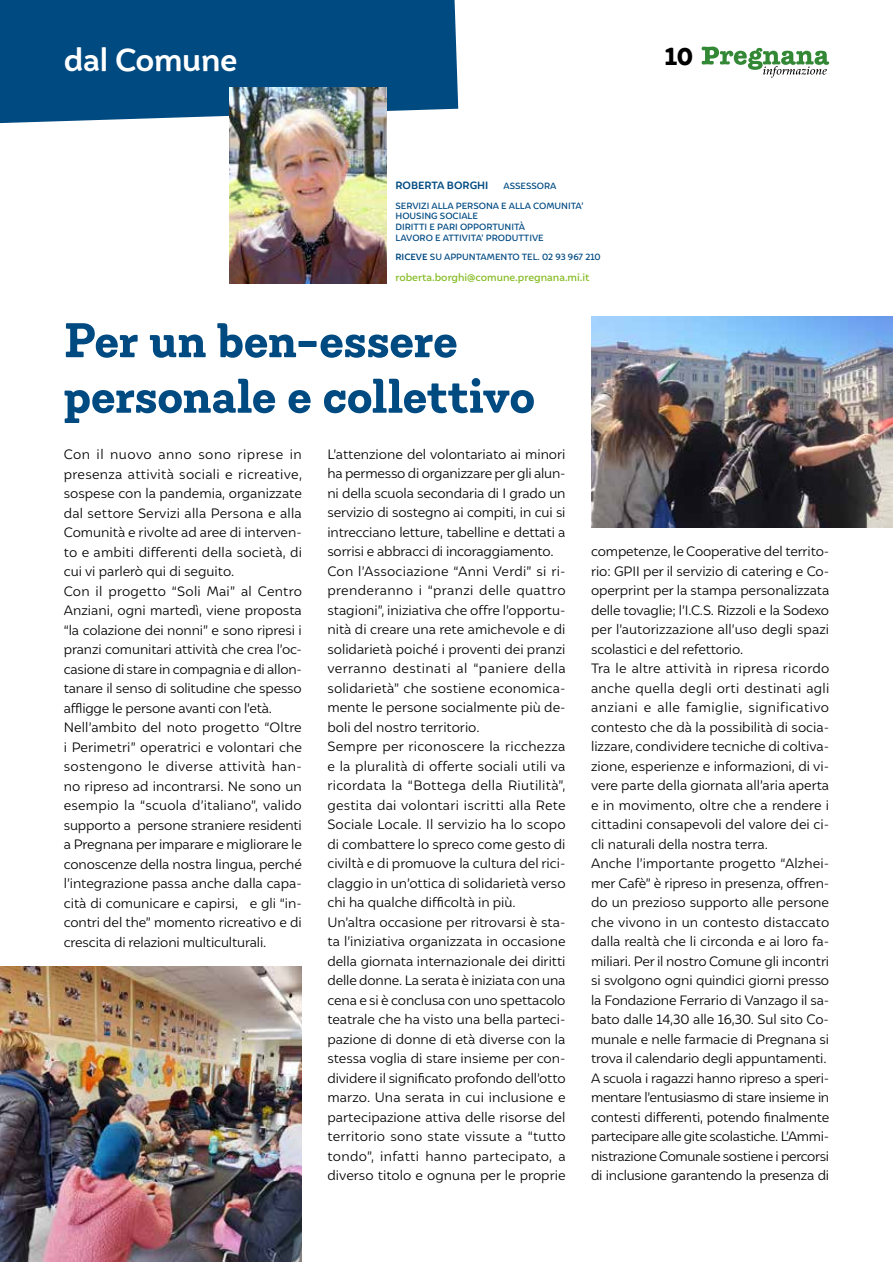
<style>
.page{position:relative;width:893px;height:1263px;background:#fff}
.page>*{position:absolute;margin:0;border:0;box-sizing:border-box;transform-origin:0 0}
.t1{font:700 54px/55.5px "Emy Slab";letter-spacing:-.01em;color:#004a82}
.t2{font:700 31.5px "Igna Sans";letter-spacing:-.01em;color:#fff}
.t3{font:900 27px "Emy Slab";color:#000}
.t4{font:300 13.5px/19.5px "Igna Sans";color:#000}
.t5{font:500 10.5px "Igna Sans";color:#86bc25}
.t6{font:700 10.5px "Igna Sans";color:#004a82}
.t7{font:500 9px/10.8px "Igna Sans";color:#004a82}
.s1{font-weight:700}
</style>
<div class="page">
<svg style="left:702px;top:47px;width:127px;height:31px"></svg>
<div style="left:0;top:0;width:458px;height:123px;background:#004a82"></div>
<img style="left:230px;top:88px;width:157px;height:196px">
<img style="left:0;top:966px;width:302px;height:296px">
<img style="left:591px;top:316px;width:302px;height:211px">
<h2 class="t2" style="left:64px;top:39px;width:175px">dal Comune</h2>
<h3 class="t3" style="left:665px;top:40px;width:30px">10</h3>
<p class="t6" style="left:395px;top:179px;width:94px">ROBERTA BORGHI</p>
<p class="t7" style="left:395px;top:176px;width:189px;line-height:19.4px;text-indent:108px">ASSESSORA<br>SERVIZI ALLA PERSONA E ALLA COMUNITA’</p>
<p class="t7" style="left:395px;top:211px;width:150px">HOUSING SOCIALE<br>DIRITTI E PARI OPPORTUNITÀ<br>LAVORO E ATTIVITA’ PRODUTTIVE</p>
<p class="t7" style="left:395px;top:252px;width:207px"><span class="s1">RICEVE</span> SU APPUNTAMENTO TEL. 02 93 967 210</p>
<p class="t5" style="left:395px;top:271px;width:196px">roberta.borghi@comune.pregnana.mi.it</p>
<h1 class="t1" style="left:64px;top:312px;width:473px">Per un ben-essere personale e collettivo</h1>
<p class="t4" style="left:64px;top:444px;width:240px">Con il nuovo anno sono riprese in presenza attività sociali e ricreative, sospese con la pandemia, organizzate dal settore Servizi alla Persona e alla Comunità e rivolte ad aree di interven&shy;to e ambiti differenti della società, di cui vi parlerò qui di seguito.<br>Con il progetto “Soli Mai” al Centro Anziani, ogni martedì, viene proposta “la colazione dei nonni” e sono ripresi i pranzi comunitari attività che crea l’oc&shy;casione di stare in compagnia e di allon&shy;tanare il senso di solitudine che spesso affligge le persone avanti con l’età.<br>Nell’ambito del noto progetto “Oltre i Perimetri” operatrici e volontari che sostengono le diverse attività han&shy;no ripreso ad incontrarsi. Ne sono un esempio la “scuola d’italiano”, valido supporto a persone straniere residenti a Pregnana per imparare e migliorare le conoscenze della nostra lingua, perché l’integrazione passa anche dalla capa&shy;cità di comunicare e capirsi, e gli “in&shy;contri del the” momento ricreativo e di crescita di relazioni multiculturali.</p>
<p class="t4" style="left:327px;top:444px;width:240px">L’attenzione del volontariato ai minori ha permesso di organizzare per gli alun&shy;ni della scuola secondaria di I grado un servizio di sostegno ai compiti, in cui si intrecciano letture, tabelline e dettati a sorrisi e abbracci di incoraggiamento.<br>Con l’Associazione “Anni Verdi” si ri&shy;prenderanno i “pranzi delle quattro stagioni”, iniziativa che offre l’opportu&shy;nità di creare una rete amichevole e di solidarietà poiché i proventi dei pranzi verranno destinati al “paniere della solidarietà” che sostiene economica&shy;mente le persone socialmente più de&shy;boli del nostro territorio.<br>Sempre per riconoscere la ricchezza e la pluralità di offerte sociali utili va ricordata la “Bottega della Riutilità”, gestita dai volontari iscritti alla Rete Sociale Locale. Il servizio ha lo scopo di combattere lo spreco come gesto di civiltà e di promuove la cultura del rici&shy;claggio in un’ottica di solidarietà verso chi ha qualche difficoltà in più.<br>Un’altra occasione per ritrovarsi è sta&shy;ta l’iniziativa organizzata in occasione della giornata internazionale dei diritti delle donne. La serata è iniziata con una cena e si è conclusa con uno spettacolo teatrale che ha visto una bella parteci&shy;pazione di donne di età diverse con la stessa voglia di stare insieme per con&shy;dividere il significato profondo dell’otto marzo. Una serata in cui inclusione e partecipazione attiva delle risorse del territorio sono state vissute a “tutto tondo”, infatti hanno partecipato, a diverso titolo e ognuna per le proprie</p>
<p class="t4" style="left:591px;top:541px;width:240px">competenze, le Cooperative del territo&shy;rio: GPII per il servizio di catering e Co&shy;operprint per la stampa personalizzata delle tovaglie; l’I.C.S. Rizzoli e la Sodexo per l’autorizzazione all’uso degli spazi scolastici e del refettorio.<br>Tra le altre attività in ripresa ricordo anche quella degli orti destinati agli anziani e alle famiglie, significativo contesto che dà la possibilità di socia&shy;lizzare, condividere tecniche di coltiva&shy;zione, esperienze e informazioni, di vi&shy;vere parte della giornata all’aria aperta e in movimento, oltre che a rendere i cittadini consapevoli del valore dei ci&shy;cli naturali della nostra terra.<br>Anche l’importante progetto “Alzhei&shy;mer Cafè” è ripreso in presenza, offren&shy;do un prezioso supporto alle persone che vivono in un contesto distaccato dalla realtà che li circonda e ai loro fa&shy;miliari. Per il nostro Comune gli incontri si svolgono ogni quindici giorni presso la Fondazione Ferrario di Vanzago il sa&shy;bato dalle 14,30 alle 16,30. Sul sito Co&shy;munale e nelle farmacie di Pregnana si trova il calendario degli appuntamenti.<br>A scuola i ragazzi hanno ripreso a speri&shy;mentare l’entusiasmo di stare insieme in contesti differenti, potendo finalmente partecipare alle gite scolastiche. L’Ammi&shy;nistrazione Comunale sostiene i percorsi di inclusione garantendo la presenza di</p>
</div>
